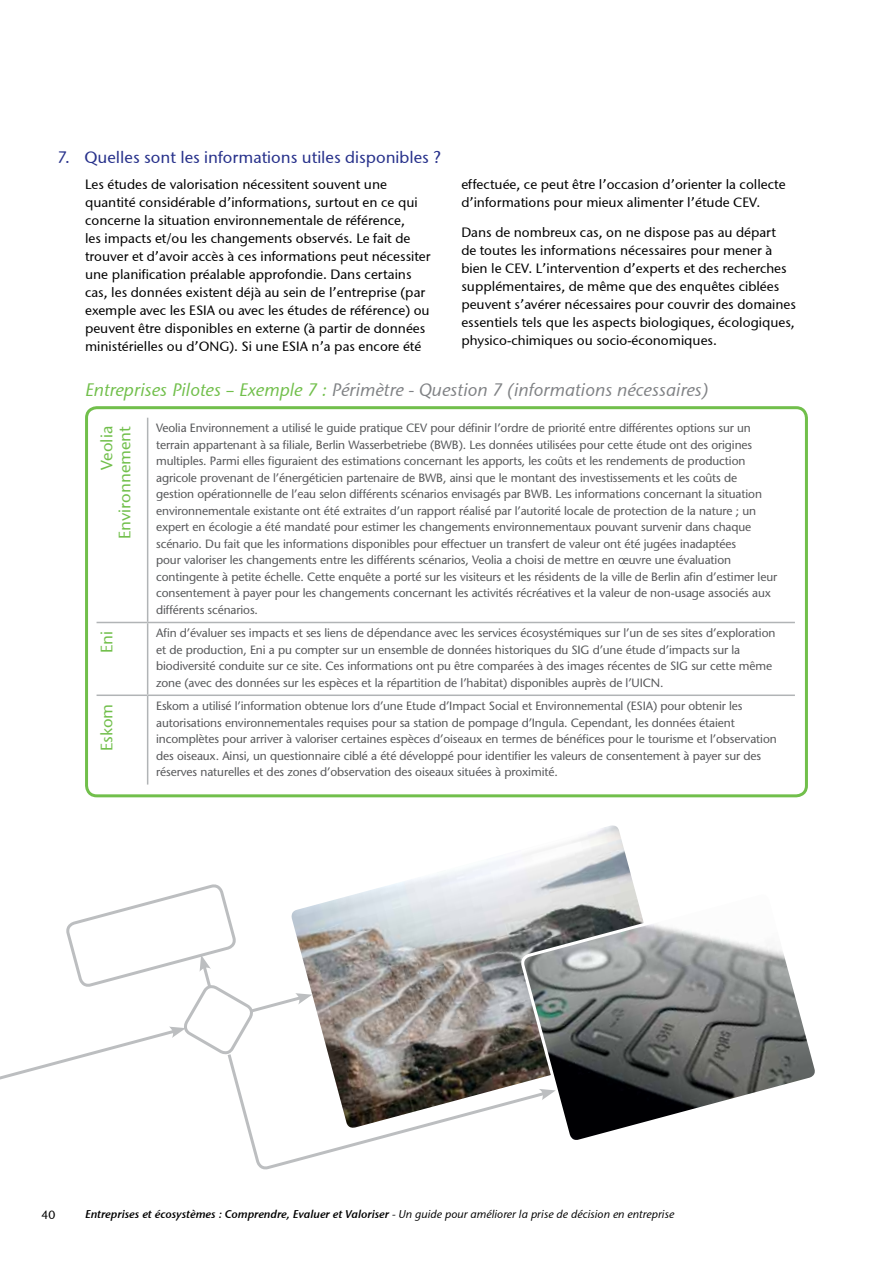
<style>
.page{position:relative;width:893px;height:1263px;background:#fff}
.page>*{position:absolute;margin:0;border:0;box-sizing:border-box;transform-origin:0 0}
.t1{font:italic 18px "Stone Sans ITCTT Medium";color:#808285}
.t2{font:16.5px "Stone Sans ITCTT Medium";color:#27318b}
.t3{font:16.5px/18px "Stone Sans ITCTT Medium";color:#71bf4b;text-align:right}
.t4{font:13.5px/18px "Stone Sans ITCTT Medium";color:#000}
.t5{font:500 12px/16.5px "Stone Sans Std";letter-spacing:-.01em;color:#58595b}
.t6{font:12px "Stone Sans ITCTT Medium";color:#000}
.t7{font:11.25px "Stone Sans Sem OSITCTT Semi Ita";color:#000}
.s1{color:#71bf4b}
.s2{font-family:"Stone Sans ITCTT Medium";font-style:italic}
</style>
<div class="page">
<hr style="left:147px;top:418px;width:1px;height:204px;background:#b1b4b6">
<hr style="left:97px;top:622px;width:51px;height:1px;background:#b1b4b6">
<hr style="left:148px;top:622px;width:647px;height:1px;background:#b1b4b6">
<hr style="left:147px;top:623px;width:1px;height:71px;background:#b1b4b6">
<hr style="left:97px;top:694px;width:51px;height:2px;background:#b1b4b6">
<hr style="left:148px;top:694px;width:647px;height:2px;background:#b1b4b6">
<hr style="left:147px;top:696px;width:1px;height:88px;background:#b1b4b6">
<div style="left:85px;top:406px;width:723px;height:391px;border:3px solid #71bf4b;border-radius:10px"></div>
<svg style="left:467px;top:825px;width:168px;height:66px"></svg>
<svg style="left:556px;top:891px;width:259px;height:249px"></svg>
<svg style="left:0;top:869px;width:556px;height:301px"></svg>
<h2 class="t2" style="left:57px;top:147px;width:385px">7. Quelles sont les informations utiles disponibles ?</h2>
<p class="t4" style="left:85px;top:175px;width:347px">Les études de valorisation nécessitent souvent une quantité considérable d’informations, surtout en ce qui concerne la situation environnementale de référence,<br>les impacts et/ou les changements observés. Le fait de trouver et d’avoir accès à ces informations peut nécessiter une planification préalable approfondie. Dans certains cas, les données existent déjà au sein de l’entreprise (par exemple avec les ESIA ou avec les études de référence) ou peuvent être disponibles en externe (à partir de données ministérielles ou d’ONG). Si une ESIA n’a pas encore été</p>
<p class="t4" style="left:461px;top:175px;width:326px">effectuée, ce peut être l’occasion d’orienter la collecte d’informations pour mieux alimenter l’étude CEV.</p>
<p class="t4" style="left:461px;top:224px;width:336px">Dans de nombreux cas, on ne dispose pas au départ<br>de toutes les informations nécessaires pour mener à bien le CEV. L’intervention d’experts et des recherches supplémentaires, de même que des enquêtes ciblées peuvent s’avérer nécessaires pour couvrir des domaines essentiels tels que les aspects biologiques, écologiques, physico-chimiques ou socio-économiques.</p>
<h1 class="t1" style="left:85px;top:378px;width:625px"><span class="s1">Entreprises Pilotes – Exemple 7 :</span> Périmètre - Question 7 (informations nécessaires)</h1>
<h2 class="t3" style="left:98px;top:539px;width:114px;rotate:-90deg">Veolia<br>Environnement</h2>
<p class="t5" style="left:156px;top:420px;width:623px">Veolia Environnement a utilisé le guide pratique CEV pour définir l’ordre de priorité entre différentes options sur un terrain appartenant à sa filiale, Berlin Wasserbetriebe (BWB). Les données utilisées pour cette étude ont des origines multiples. Parmi elles figuraient des estimations concernant les apports, les coûts et les rendements de production agricole provenant de l’énergéticien partenaire de BWB, ainsi que le montant des investissements et les coûts de gestion opérationnelle de l’eau selon différents scénarios envisagés par BWB. Les informations concernant la situation environnementale existante ont été extraites d’un rapport réalisé par l’autorité locale de protection de la nature ; un expert en écologie a été mandaté pour estimer les changements environnementaux pouvant survenir dans chaque scénario. Du fait que les informations disponibles pour effectuer un transfert de valeur ont été jugées inadaptées<br>pour valoriser les changements entre les différents scénarios, Veolia a choisi de mettre en œuvre une évaluation contingente à petite échelle. Cette enquête a porté sur les visiteurs et les résidents de la ville de Berlin afin d’estimer leur consentement à payer pour les changements concernant les activités récréatives et la valeur de non-usage associés aux différents scénarios.</p>
<h2 class="t3" style="left:98px;top:653px;width:24px;rotate:-90deg">Eni</h2>
<p class="t5" style="left:156px;top:625px;width:621px">Afin d’évaluer ses impacts et ses liens de dépendance avec les services écosystémiques sur l’un de ses sites d’exploration et de production, Eni a pu compter sur un ensemble de données historiques du SIG d’une étude d’impacts sur la biodiversité conduite sur ce site. Ces informations ont pu être comparées à des images récentes de SIG sur cette même zone (avec des données sur les espèces et la répartition de l’habitat) disponibles auprès de l’UICN.</p>
<h2 class="t3" style="left:98px;top:751px;width:49px;rotate:-90deg">Eskom</h2>
<p class="t5" style="left:156px;top:698px;width:622px">Eskom a utilisé l’information obtenue lors d’une Etude d’Impact Social et Environnemental (ESIA) pour obtenir les autorisations environnementales requises pour sa station de pompage d’Ingula. Cependant, les données étaient incomplètes pour arriver à valoriser certaines espèces d’oiseaux en termes de bénéfices pour le tourisme et l’observation des oiseaux. Ainsi, un questionnaire ciblé a été développé pour identifier les valeurs de consentement à payer sur des réserves naturelles et des zones d’observation des oiseaux situées à proximité.</p>
<p class="t6" style="left:41px;top:1208px;width:15px">40</p>
<p class="t7" style="left:85px;top:1208px;width:591px">Entreprises et écosystèmes : Comprendre, Evaluer et Valoriser <span class="s2">- Un guide pour améliorer la prise de décision en entreprise</span></p>
</div>
